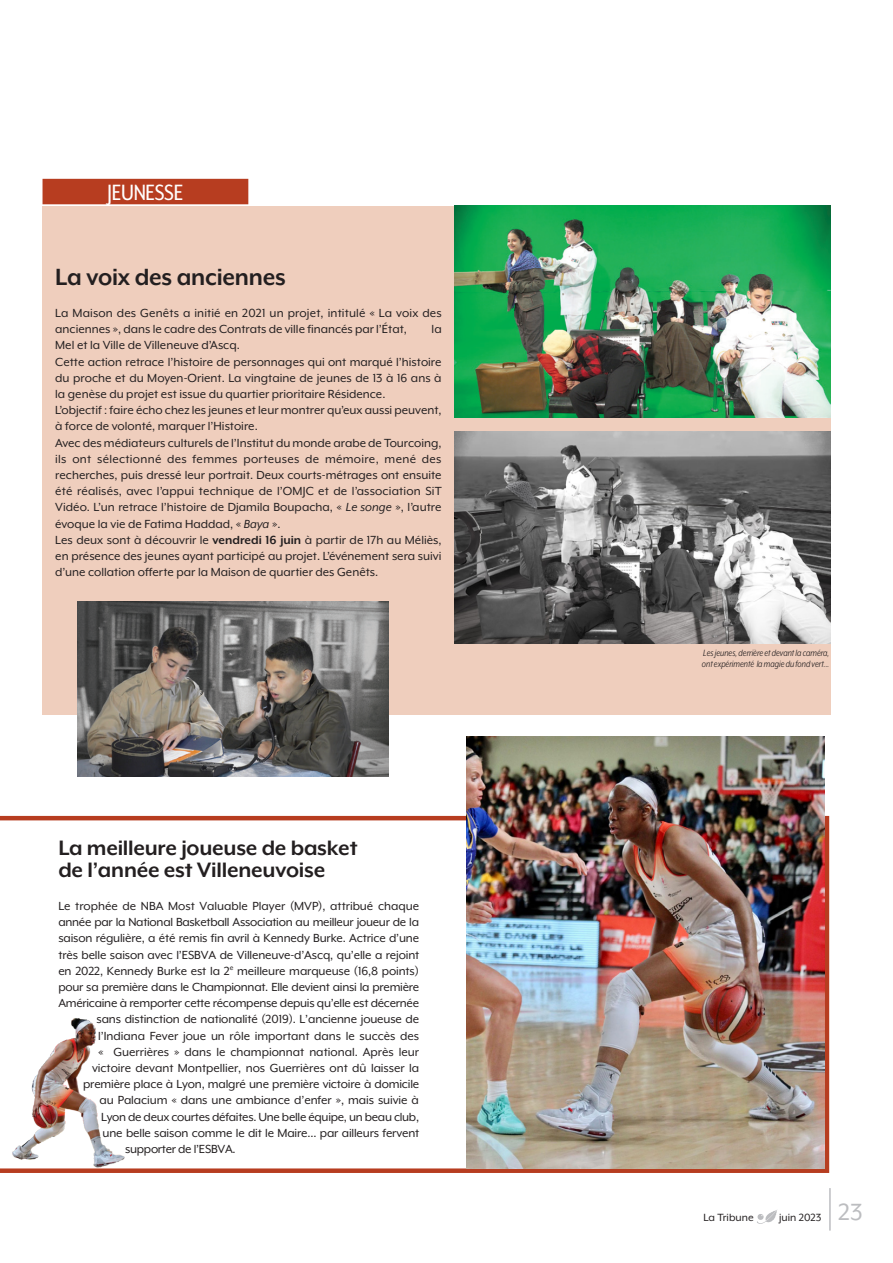
<style>
.page{position:relative;width:893px;height:1263px;background:#fff}
.page>*{position:absolute;margin:0;border:0;box-sizing:border-box;transform-origin:0 0}
.texte_courant{font:700 27px "Mr Eaves XL Mod OT";letter-spacing:-.01em;color:#231f20}
.t1{font:27px "Mr Eaves XL Mod OT";color:#bcbdc0}
.cartouche{font:25.5px "Mr Eaves XL Mod Nar OT";letter-spacing:-.01em;color:#fff}
.texte_courant-2{font:700 24px "Mr Eaves XL Mod OT";letter-spacing:-.01em;color:#231f20}
.texte_courant-3{font:13.5px/16.2px "Mr Eaves XL Mod OT";letter-spacing:-.005em;color:#231f20;text-align:justify}
.t2{font:12px "Mr Eaves XL Mod OT";color:#231f20}
.légende{font:italic 10.5px/10.5px "Mr Eaves XL Mod Nar OT";color:#231f20}
.s1{font-style:italic}
.s2{font-weight:700}
</style>
<div class="page">
<img style="left:757px;top:1210px;width:20px;height:14px">
<hr style="left:829px;top:1188px;width:2px;height:42px;background:#bcbdc0">
<div style="left:43px;top:206px;width:788px;height:508px;background:#efcebd"></div>
<svg style="left:0;top:816px;width:829px;height:357px"></svg>
<img style="left:8px;top:1007px;width:120px;height:160px">
<img style="left:467px;top:737px;width:358px;height:431px">
<div style="left:43px;top:179px;width:205px;height:25px;background:#b73d20"></div>
<img style="left:454px;top:206px;width:377px;height:211px">
<img style="left:454px;top:431px;width:377px;height:212px">
<img style="left:77px;top:601px;width:312px;height:175px">
<p class="cartouche" style="left:108px;top:179px;width:77px">JEUNESSE</p>
<p class="texte_courant" style="left:55px;top:261px;width:232px">La voix des anciennes</p>
<p class="texte_courant-3" style="left:55px;top:305px;width:388px">La Maison des Genêts a initié en 2021 un projet, intitulé « La voix des anciennes », dans le cadre des Contrats de ville financés par l’État,</p>
<p class="texte_courant-3" style="left:432px;top:321px;width:12px">la</p>
<p class="texte_courant-3" style="left:55px;top:337px;width:186px">Mel et la Ville de Villeneuve d’Ascq.</p>
<p class="texte_courant-3" style="left:55px;top:353px;width:388px">Cette action retrace l’histoire de personnages qui ont marqué l’histoire du proche et du Moyen-Orient. La vingtaine de jeunes de 13 à 16 ans à la genèse du projet est issue du quartier prioritaire Résidence.</p>
<p class="texte_courant-3" style="left:55px;top:402px;width:388px">L’objectif : faire écho chez les jeunes et leur montrer qu’eux aussi peuvent, à force de volonté, marquer l’Histoire.</p>
<p class="texte_courant-3" style="left:55px;top:434px;width:388px">Avec des médiateurs culturels de l’Institut du monde arabe de Tourcoing, ils ont sélectionné des femmes porteuses de mémoire, mené des recherches, puis dressé leur portrait. Deux courts-métrages ont ensuite été réalisés, avec l’appui technique de l’OMJC et de l’association SiT Vidéo. L’un retrace l’histoire de Djamila Boupacha, « <span class="s1">Le songe</span> », l’autre évoque la vie de Fatima Haddad, « <span class="s1">Baya</span> ».</p>
<p class="texte_courant-3" style="left:55px;top:532px;width:388px">Les deux sont à découvrir le <span class="s2">vendredi 16 juin</span> à partir de 17h au Méliès, en présence des jeunes ayant participé au projet. L’événement sera suivi d’une collation offerte par la Maison de quartier des Genêts.</p>
<p class="texte_courant-2" style="left:58px;top:834px;width:301px">La meilleure joueuse de basket</p>
<p class="texte_courant-2" style="left:58px;top:857px;width:268px">de l’année est Villeneuvoise</p>
<p class="texte_courant-3" style="left:58px;top:898px;width:362px">Le trophée de NBA Most Valuable Player (MVP), attribué chaque</p>
<p class="texte_courant-3" style="left:58px;top:914px;width:362px">année par la National Basketball Association au meilleur joueur de la</p>
<p class="texte_courant-3" style="left:58px;top:930px;width:362px">saison régulière, a été remis fin avril à Kennedy Burke. Actrice d’une</p>
<p class="texte_courant-3" style="left:58px;top:946px;width:363px">très belle saison avec l’ESBVA de Villeneuve-d’Ascq, qu’elle a rejoint</p>
<p class="texte_courant-3" style="left:58px;top:963px;width:362px">en 2022, Kennedy Burke est la 2<sup>e</sup> meilleure marqueuse (16,8 points)</p>
<p class="texte_courant-3" style="left:58px;top:979px;width:362px">pour sa première dans le Championnat. Elle devient ainsi la première</p>
<p class="texte_courant-3" style="left:58px;top:995px;width:362px">Américaine à remporter cette récompense depuis qu’elle est décernée</p>
<p class="texte_courant-3" style="left:97px;top:1011px;width:324px">sans distinction de nationalité (2019). L’ancienne joueuse de</p>
<p class="texte_courant-3" style="left:98px;top:1027px;width:323px">l’Indiana Fever joue un rôle important dans le succès des</p>
<p class="texte_courant-3" style="left:98px;top:1044px;width:323px">« Guerrières » dans le championnat national. Après leur</p>
<p class="texte_courant-3" style="left:92px;top:1060px;width:329px">victoire devant Montpellier, nos Guerrières ont dû laisser la</p>
<p class="texte_courant-3" style="left:83px;top:1076px;width:338px">première place à Lyon, malgré une première victoire à domicile</p>
<p class="texte_courant-3" style="left:100px;top:1092px;width:321px">au Palacium « dans une ambiance d’enfer », mais suivie à</p>
<p class="texte_courant-3" style="left:101px;top:1108px;width:320px">Lyon de deux courtes défaites. Une belle équipe, un beau club,</p>
<p class="texte_courant-3" style="left:103px;top:1125px;width:318px">une belle saison comme le dit le Maire... par ailleurs fervent</p>
<p class="texte_courant-3" style="left:125px;top:1141px;width:112px">supporter de l’ESBVA.</p>
<p class="légende" style="left:702px;top:648px;width:129px">Les jeunes, derrière et devant la caméra, ont expérimenté la magie du fond vert...</p>
<p class="t2" style="left:703px;top:1210px;width:52px">La Tribune</p>
<p class="t2" style="left:779px;top:1210px;width:44px">juin 2023</p>
<p class="t1" style="left:838px;top:1197px;width:26px">23</p>
</div>
